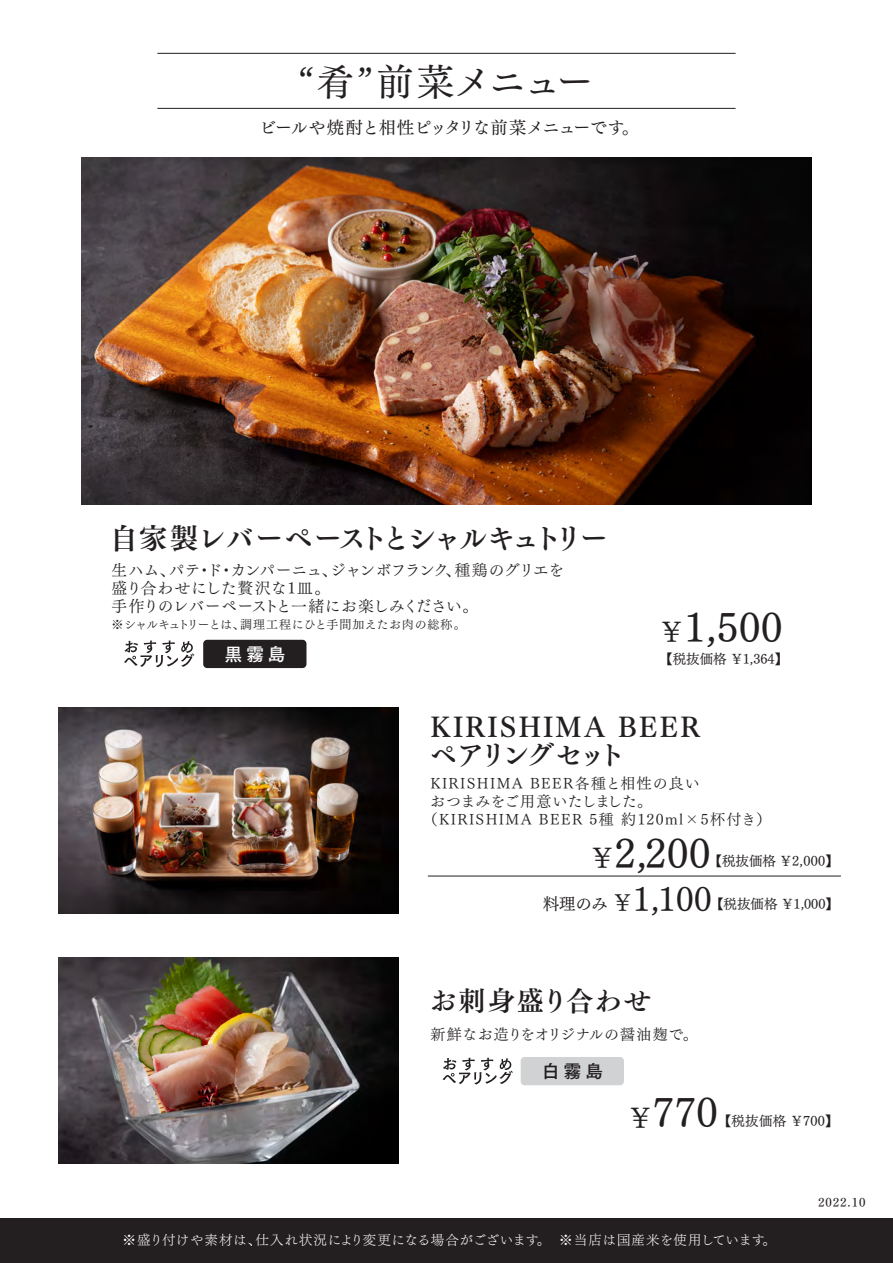
<style>
.page{position:relative;width:893px;height:1263px;background:#fff}
.page>*{position:absolute;margin:0;border:0;box-sizing:border-box;transform-origin:0 0}
.t1{font:40.5px "Tsuku Min Pro RB";letter-spacing:.015em;color:#231f20}
.t2{font:37.5px "Tsuku Min Pro M";letter-spacing:-.07em;color:#231f20}
.t3{font:33.45px "Tsuku Min Pro RB";color:#231f20}
.t4{font:28.5px "Tsuku Min Pro B";letter-spacing:-.095em;color:#231f20}
.t5{font:27px/28.5px "Tsuku Min Pro B";letter-spacing:.08em;color:#231f20}
.t6{font:27px "Tsuku Min Pro B";letter-spacing:.06em;color:#231f20}
.t7{font:18px "Tsuku Go Pro B";color:#fff}
.t8{font:18px "Tsuku Go Pro B";color:#231f20}
.t9{font:17.25px "Tsuku Min Pro M";letter-spacing:-.04em;color:#231f20}
.t10{font:15.75px/18px "Tsuku Min Pro R";letter-spacing:-.01em;color:#231f20}
.t11{font:15px "Tsuku Min Pro R";letter-spacing:.09em;color:#231f20}
.t12{font:15px "Tsuku Min Pro R";letter-spacing:.03em;color:#231f20}
.t13{font:15px "Tsuku Min Pro R";letter-spacing:-.01em;color:#231f20}
.t14{font:13.5px "Tsuku Min Pro L";letter-spacing:.035em;color:#fff}
.t15{font:13.5px "Tsuku Min Pro RB";color:#231f20}
.t16{font:12px "Tsuku Min Pro R";color:#231f20}
.t17{font:12px "Tsuku Min Pro D";letter-spacing:.08em;color:#231f20}
.s1{font-size:27px}
.s2{font-size:16.5px}
.s3{font-size:22.2px}
</style>
<div class="page">
<img style="left:58px;top:957px;width:340px;height:206px">
<div style="left:203px;top:640px;width:103px;height:28px;background:#231f20;border-radius:4px"></div>
<img style="left:82px;top:157px;width:729px;height:348px">
<hr style="left:157px;top:53px;width:579px;height:1px;background:#231f20">
<hr style="left:157px;top:108px;width:579px;height:1px;background:#231f20">
<div style="left:521px;top:1057px;width:103px;height:28px;background:#d1d2d4;border-radius:4px"></div>
<img style="left:58px;top:708px;width:340px;height:206px">
<hr style="left:428px;top:876px;width:413px;height:1px;background:#231f20">
<svg style="left:442px;top:1058px;width:71px;height:26px"></svg>
<svg style="left:124px;top:640px;width:70px;height:27px"></svg>
<div style="left:0;top:1218px;width:893px;height:45px;background:#231f20"></div>
<h2 class="t2" style="left:298px;top:48px;width:297px">“肴”前菜メニュー</h2>
<p class="t9" style="left:259px;top:112px;width:382px">ビールや焼酎と相性ピッタリな前菜メニューです。</p>
<h3 class="t4" style="left:110px;top:516px;width:500px">自家製レバーペーストとシャルキュトリー</h3>
<p class="t10" style="left:112px;top:559px;width:454px">生ハム、パテ・ド・カンパーニュ、ジャンボフランク、種鶏のグリエを盛り合わせにした贅沢な1皿。<br>手作りのレバーペーストと一緒にお楽しみください。</p>
<p class="t16" style="left:112px;top:614px;width:356px">※シャルキュトリーとは、調理工程にひと手間加えたお肉の総称。</p>
<h1 class="t1" style="left:658px;top:591px;width:126px"><span class="s1">￥</span>1,500</h1>
<p class="t7" style="left:224px;top:639px;width:63px">黒霧島</p>
<p class="t15" style="left:659px;top:647px;width:130px">【税抜価格 ￥1,364】</p>
<h3 class="t5" style="left:430px;top:712px;width:272px">KIRISHIMA BEERペアリングセット</h3>
<p class="t11" style="left:430px;top:770px;width:271px">KIRISHIMA BEER各種と相性の良い</p>
<p class="t13" style="left:430px;top:788px;width:224px">おつまみをご用意いたしました。</p>
<p class="t11" style="left:423px;top:806px;width:350px">（KIRISHIMA BEER 5種 約120ml×5杯付き）</p>
<h1 class="t1" style="left:589px;top:817px;width:123px"><span class="s1">￥</span>2,200</h1>
<p class="t15" style="left:708px;top:849px;width:132px">【税抜価格 ￥2,000】</p>
<h3 class="t3" style="left:543px;top:869px;width:171px"><span class="s2">料理のみ</span><span class="s3">￥</span>1,100</h3>
<p class="t15" style="left:710px;top:891px;width:130px">【税抜価格 ￥1,000】</p>
<h3 class="t6" style="left:430px;top:979px;width:223px">お刺身盛り合わせ</h3>
<p class="t12" style="left:430px;top:1021px;width:269px">新鮮なお造りをオリジナルの醤油麹で。</p>
<p class="t8" style="left:542px;top:1056px;width:63px">白霧島</p>
<h1 class="t1" style="left:627px;top:1076px;width:93px"><span class="s1">￥</span>770</h1>
<p class="t15" style="left:718px;top:1108px;width:122px">【税抜価格 ￥700】</p>
<p class="t17" style="left:818px;top:1192px;width:49px">2022.10</p>
<p class="t14" style="left:123px;top:1228px;width:655px">※盛り付けや素材は、仕入れ状況により変更になる場合がございます。　※当店は国産米を使用しています。</p>
</div>
